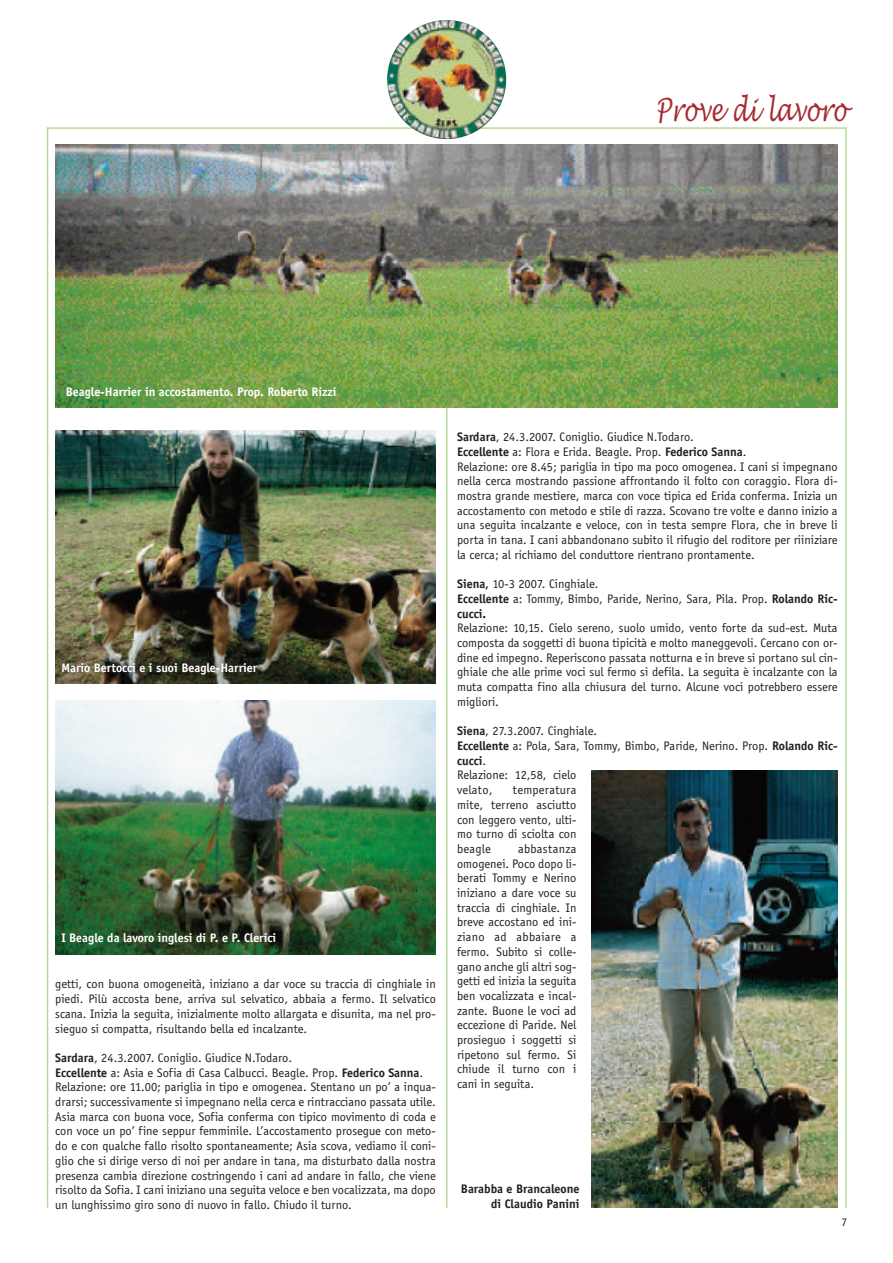
<style>
.page{position:relative;width:893px;height:1263px;background:#fff}
.page>*{position:absolute;margin:0;border:0;box-sizing:border-box;transform-origin:0 0}
.t1{font:italic 31.5px "Lucida Handwriting";color:#a72b30;scale:.7 1}
.t2{font:12.75px/14.7px "Officina Sans";color:#231f20;text-align:justify}
.t3{font:700 12.75px "Officina Sans";color:#fff}
.t4{font:700 12.75px/15.3px "Officina Sans";color:#231f20;text-align:right}
.t5{font:12px "Officina Sans";color:#231f20}
.s1{font-weight:700}
</style>
<div class="page">
<hr style="left:47px;top:127px;width:800px;height:2px;background:#b6da9b">
<img style="left:387px;top:20px;width:119px;height:119px">
<hr style="left:47px;top:128px;width:1px;height:1080px;background:#b6da9b">
<hr style="left:845px;top:128px;width:2px;height:1080px;background:#b6da9b">
<hr style="left:446px;top:145px;width:1px;height:1063px;background:#b6da9b">
<img style="left:55px;top:145px;width:783px;height:262px">
<img style="left:55px;top:430px;width:381px;height:254px">
<img style="left:55px;top:700px;width:381px;height:254px">
<img style="left:591px;top:770px;width:247px;height:438px">
<h1 class="t1" style="left:656px;top:92px;width:274px">Prove di lavoro</h1>
<p class="t3" style="left:66px;top:384px;width:272px">Beagle-Harrier in accostamento. Prop. Roberto Rizzi</p>
<p class="t3" style="left:61px;top:660px;width:197px">Mario Bertocci e i suoi Beagle-Harrier</p>
<p class="t3" style="left:61px;top:930px;width:216px">I Beagle da lavoro inglesi di P. e P. Clerici</p>
<p class="t2" style="left:55px;top:977px;width:382px">getti, con buona omogeneità, iniziano a dar voce su traccia di cinghiale in piedi. Pilù accosta bene, arriva sul selvatico, abbaia a fermo. Il selvatico scana. Inizia la seguita, inizialmente molto allargata e disunita, ma nel pro&shy;sieguo si compatta, risultando bella ed incalzante.</p>
<p class="t2" style="left:55px;top:1050px;width:382px;text-align:left"><span class="s1">Sardara</span>, 24.3.2007. Coniglio. Giudice N.Todaro.<br><span class="s1">Eccellente</span> a: Asia e Sofia di Casa Calbucci. Beagle. Prop. <span class="s1">Federico Sanna</span>.<br>Relazione: ore 11.00; pariglia in tipo e omogenea. Stentano un po’ a inqua&shy;drarsi; successivamente si impegnano nella cerca e rintracciano passata utile.<br>Asia marca con buona voce, Sofia conferma con tipico movimento di coda e con voce un po’ fine seppur femminile. L’accostamento prosegue con meto&shy;do e con qualche fallo risolto spontaneamente; Asia scova, vediamo il coni&shy;glio che si dirige verso di noi per andare in tana, ma disturbato dalla nostra presenza cambia direzione costringendo i cani ad andare in fallo, che viene risolto da Sofia. I cani iniziano una seguita veloce e ben vocalizzata, ma dopo un lunghissimo giro sono di nuovo in fallo. Chiudo il turno.</p>
<p class="t2" style="left:457px;top:429px;width:382px;text-align:left"><span class="s1">Sardara</span>, 24.3.2007. Coniglio. Giudice N.Todaro.<br><span class="s1">Eccellente</span> a: Flora e Erida. Beagle. Prop. <span class="s1">Federico Sanna</span>.<br>Relazione: ore 8.45; pariglia in tipo ma poco omogenea. I cani si impegnano nella cerca mostrando passione affrontando il folto con coraggio. Flora di&shy;mostra grande mestiere, marca con voce tipica ed Erida conferma. Inizia un accostamento con metodo e stile di razza. Scovano tre volte e danno inizio a una seguita incalzante e veloce, con in testa sempre Flora, che in breve li porta in tana. I cani abbandonano subito il rifugio del roditore per riiniziare la cerca; al richiamo del conduttore rientrano prontamente.</p>
<p class="t2" style="left:457px;top:576px;width:382px;text-align:left"><span class="s1">Siena,</span> 10-3 2007. Cinghiale.<br><span class="s1">Eccellente</span> a: Tommy, Bimbo, Paride, Nerino, Sara, Pila. Prop. <span class="s1">Rolando Ric&shy;cucci.</span></p>
<p class="t2" style="left:457px;top:621px;width:382px">Relazione: 10,15. Cielo sereno, suolo umido, vento forte da sud-est. Muta composta da soggetti di buona tipicità e molto maneggevoli. Cercano con or&shy;dine ed impegno. Reperiscono passata notturna e in breve si portano sul cin&shy;ghiale che alle prime voci sul fermo si defila. La seguita è incalzante con la muta compatta fino alla chiusura del turno. Alcune voci potrebbero essere migliori.</p>
<p class="t2" style="left:457px;top:723px;width:382px;text-align:left"><span class="s1">Siena</span>, 27.3.2007. Cinghiale.<br><span class="s1">Eccellente</span> a: Pola, Sara, Tommy, Bimbo, Paride, Nerino. Prop. <span class="s1">Rolando Ric&shy;cucci</span>.<br>Relazione: 12,58, cielo<br>velato,</p>
<p class="t2" style="left:457px;top:782px;width:121px;text-indent:56px">temperatura mite, terreno asciutto con leggero vento, ulti&shy;mo turno di sciolta con beagle</p>
<p class="t2" style="left:457px;top:841px;width:121px;text-indent:61px">abbastanza omogenei. Poco dopo li&shy;berati Tommy e Nerino iniziano a dare voce su traccia di cinghiale. In breve accostano ed ini&shy;ziano ad abbaiare a fermo. Subito si colle&shy;gano anche gli altri sog&shy;getti ed inizia la seguita ben vocalizzata e incal&shy;zante. Buone le voci ad eccezione di Paride. Nel prosieguo i soggetti si ripetono sul fermo. Si chiude il turno con i cani in seguita.</p>
<p class="t4" style="left:461px;top:1181px;width:120px">Barabba e Brancaleone di Claudio Panini</p>
<p class="t5" style="left:842px;top:1215px;width:7px">7</p>
</div>
